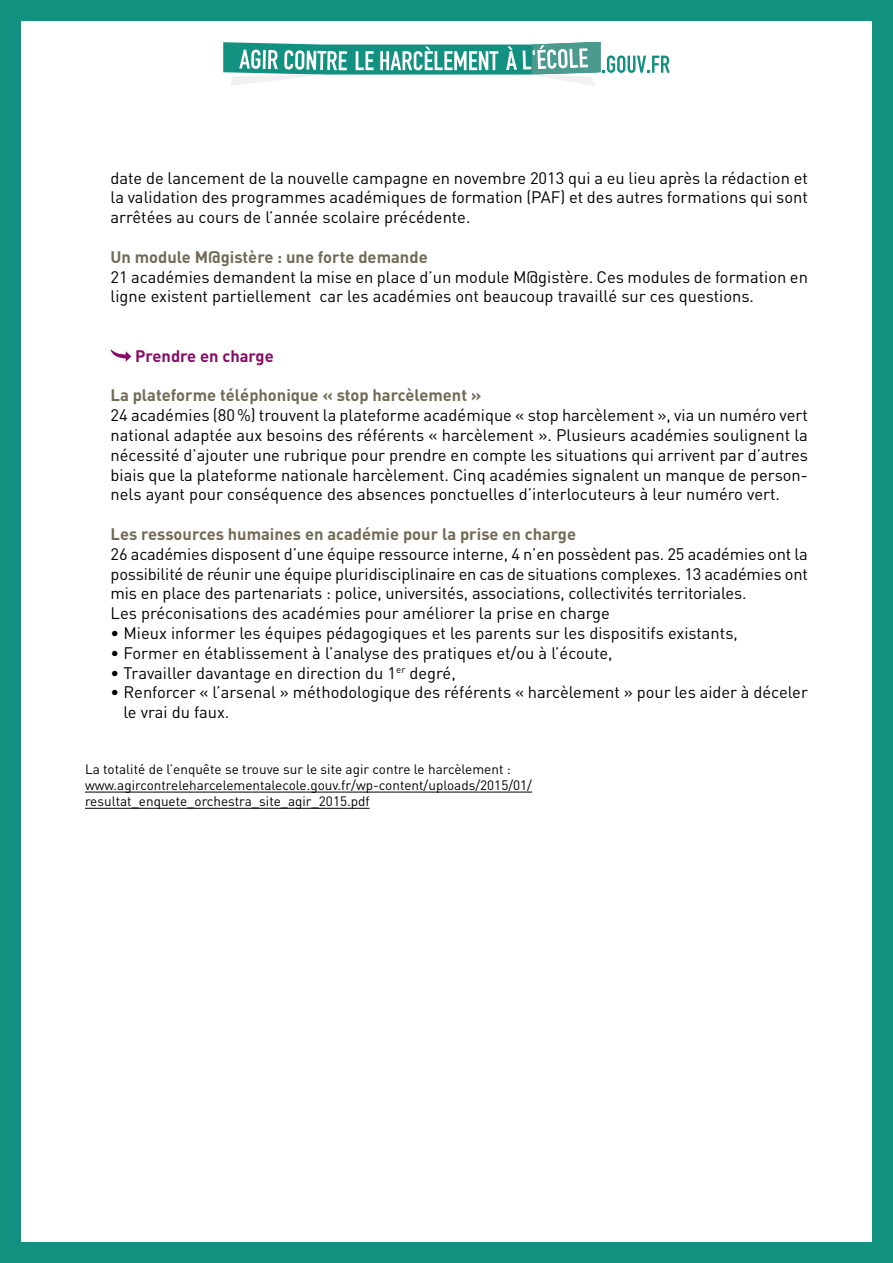
<style>
.page{position:relative;width:893px;height:1263px;background:#129080}
.page>*{position:absolute;margin:0;border:0;box-sizing:border-box;transform-origin:0 0}
.t1{font:16.5px/19.8px "DIN";color:#000}
.t2{font:700 16.5px "DIN";color:#716b56}
.t3{font:700 16.5px "DIN";color:#870d67}
.t4{font:13.5px/16.2px "DIN";color:#000}
</style>
<div class="page">
<div style="left:21px;top:21px;width:851px;height:1221px;background:#fff"></div>
<svg style="left:223px;top:42px;width:447px;height:44px"></svg>
<hr style="left:85px;top:792px;width:447px;height:1px;background:#000">
<hr style="left:85px;top:808px;width:285px;height:1px;background:#000">
<svg style="left:111px;top:349px;width:20px;height:13px"></svg>
<p class="t1" style="left:111px;top:167px;width:699px;text-align:justify">date de lancement de la nouvelle campagne en novembre 2013 qui a eu lieu après la rédaction et la validation des programmes académiques de formation (PAF) et des autres formations qui sont arrêtées au cours de l’année scolaire précédente.</p>
<p class="t2" style="left:111px;top:246px;width:319px">Un module M@gistère : une forte demande</p>
<p class="t1" style="left:111px;top:266px;width:699px">21 académies demandent la mise en place d’un module M@gistère. Ces modules de formation en ligne existent partiellement car les académies ont beaucoup travaillé sur ces questions.</p>
<p class="t3" style="left:135px;top:345px;width:140px">Prendre en charge</p>
<p class="t2" style="left:111px;top:385px;width:372px">La plateforme téléphonique « stop harcèlement »</p>
<p class="t1" style="left:111px;top:405px;width:699px;text-align:justify">24 académies (80%) trouvent la plateforme académique « stop harcèlement », via un numéro vert national adaptée aux besoins des référents « harcèlement ». Plusieurs académies soulignent la nécessité d’ajouter une rubrique pour prendre en compte les situations qui arrivent par d’autres biais que la plateforme nationale harcèlement. Cinq académies signalent un manque de person&shy;nels ayant pour conséquence des absences ponctuelles d’interlocuteurs à leur numéro vert.</p>
<p class="t2" style="left:111px;top:523px;width:467px">Les ressources humaines en académie pour la prise en charge</p>
<p class="t1" style="left:111px;top:544px;width:699px">26 académies disposent d’une équipe ressource interne, 4 n’en possèdent pas. 25 académies ont la possibilité de réunir une équipe pluridisciplinaire en cas de situations complexes. 13 académies ont mis en place des partenariats : police, universités, associations, collectivités territoriales.<br>Les préconisations des académies pour améliorer la prise en charge</p>
<p class="t1" style="left:111px;top:623px;width:629px">• Mieux informer les équipes pédagogiques et les parents sur les dispositifs existants,</p>
<p class="t1" style="left:111px;top:643px;width:504px">• Former en établissement à l’analyse des pratiques et/ou à l’écoute,</p>
<p class="t1" style="left:111px;top:662px;width:347px">• Travailler davantage en direction du 1<sup>er</sup> degré,</p>
<p class="t1" style="left:123px;top:682px;width:686px;text-indent:-13px">• Renforcer « l’arsenal » méthodologique des référents « harcèlement » pour les aider à déceler le vrai du faux.</p>
<p class="t4" style="left:85px;top:761px;width:449px">La totalité de l’enquête se trouve sur le site agir contre le harcèlement : www.agircontreleharcelementalecole.gouv.fr/wp-content/uploads/2015/01/ resultat_enquete_orchestra_site_agir_2015.pdf</p>
</div>
